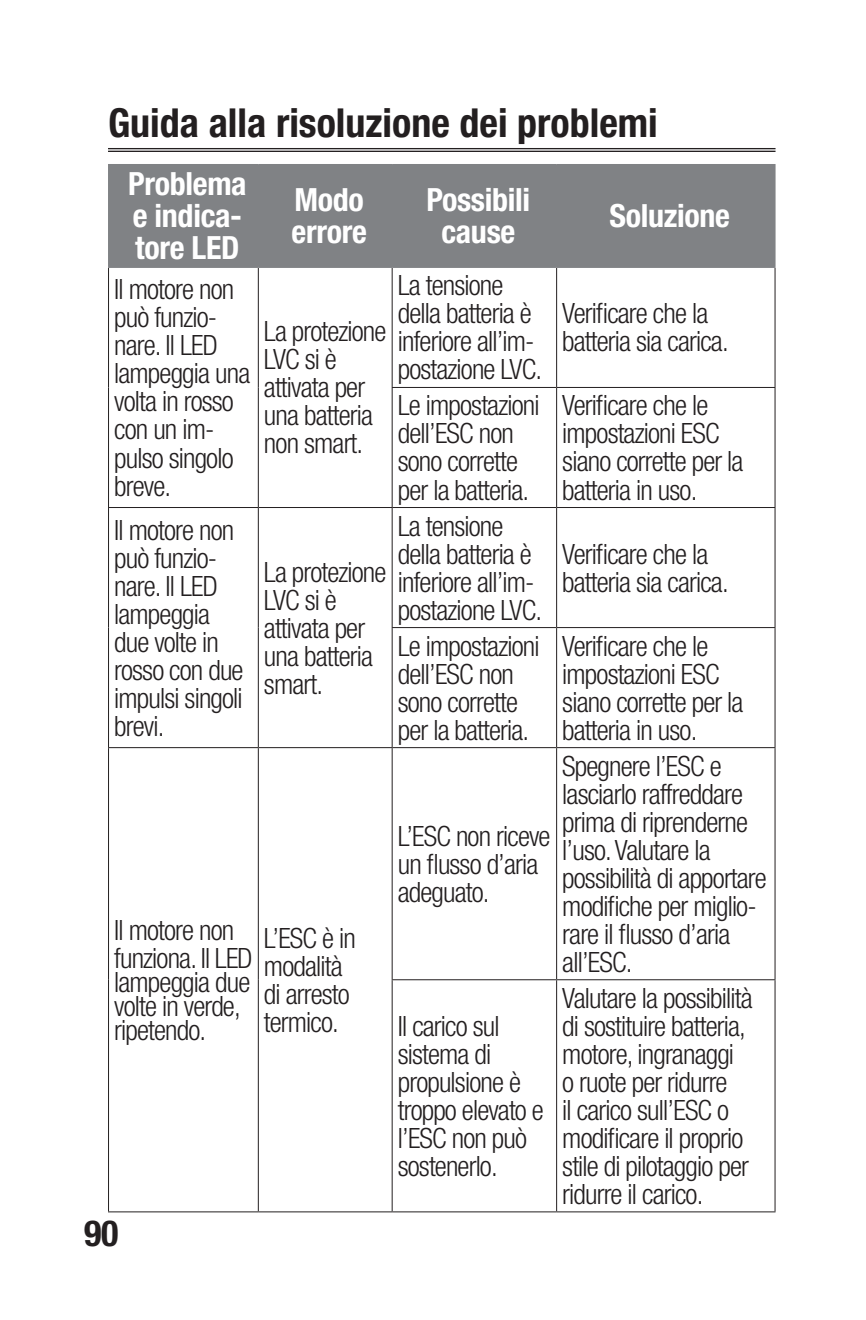
<style>
.page{position:relative;width:866px;height:1320px;background:#fff}
.page>*{position:absolute;margin:0;border:0;box-sizing:border-box;transform-origin:0 0}
.Section_Header{font:700 condensed 40px "Helvetica Neue LT Std";color:#231f20}
.t1{font:700 condensed 36px "Helvetica Neue LT Std";color:#231f20}
.body{font:700 condensed 32px/32px "Helvetica Neue LT Std";letter-spacing:-.01em;color:#fff}
.body-2{font:300 condensed 28px/28px "Helvetica Neue LT Std";letter-spacing:-.03em;color:#231f20}
</style>
<div class="page">
<hr style="left:108px;top:148px;width:667px;height:1px;background:#231f20">
<hr style="left:108px;top:151px;width:667px;height:1px;background:#231f20">
<div style="left:109px;top:165px;width:665px;height:102px;background:#808285"></div>
<hr style="left:108px;top:268px;width:1px;height:119px;background:#231f20">
<hr style="left:258px;top:268px;width:1px;height:119px;background:#231f20">
<hr style="left:108px;top:387px;width:1px;height:120px;background:#231f20">
<hr style="left:258px;top:387px;width:1px;height:120px;background:#231f20">
<hr style="left:391px;top:268px;width:2px;height:119px;background:#231f20">
<hr style="left:556px;top:268px;width:1px;height:119px;background:#231f20">
<hr style="left:774px;top:268px;width:1px;height:119px;background:#231f20">
<hr style="left:392px;top:387px;width:164px;height:1px;background:#231f20">
<hr style="left:391px;top:388px;width:2px;height:119px;background:#231f20">
<hr style="left:556px;top:387px;width:219px;height:1px;background:#231f20">
<hr style="left:556px;top:388px;width:1px;height:119px;background:#231f20">
<hr style="left:774px;top:388px;width:1px;height:119px;background:#231f20">
<hr style="left:108px;top:507px;width:150px;height:1px;background:#231f20">
<hr style="left:108px;top:508px;width:1px;height:119px;background:#231f20">
<hr style="left:258px;top:507px;width:134px;height:1px;background:#231f20">
<hr style="left:258px;top:508px;width:1px;height:119px;background:#231f20">
<hr style="left:108px;top:627px;width:1px;height:120px;background:#231f20">
<hr style="left:258px;top:627px;width:1px;height:120px;background:#231f20">
<hr style="left:392px;top:507px;width:164px;height:1px;background:#231f20">
<hr style="left:391px;top:508px;width:2px;height:119px;background:#231f20">
<hr style="left:556px;top:507px;width:219px;height:1px;background:#231f20">
<hr style="left:556px;top:508px;width:1px;height:119px;background:#231f20">
<hr style="left:774px;top:508px;width:1px;height:119px;background:#231f20">
<hr style="left:392px;top:627px;width:164px;height:1px;background:#231f20">
<hr style="left:391px;top:628px;width:2px;height:119px;background:#231f20">
<hr style="left:556px;top:627px;width:219px;height:1px;background:#231f20">
<hr style="left:556px;top:628px;width:1px;height:119px;background:#231f20">
<hr style="left:774px;top:628px;width:1px;height:119px;background:#231f20">
<hr style="left:108px;top:747px;width:150px;height:1px;background:#231f20">
<hr style="left:108px;top:748px;width:1px;height:231px;background:#231f20">
<hr style="left:258px;top:747px;width:134px;height:1px;background:#231f20">
<hr style="left:258px;top:748px;width:1px;height:231px;background:#231f20">
<hr style="left:108px;top:979px;width:1px;height:232px;background:#231f20">
<hr style="left:258px;top:979px;width:1px;height:232px;background:#231f20">
<hr style="left:392px;top:747px;width:164px;height:1px;background:#231f20">
<hr style="left:391px;top:748px;width:2px;height:231px;background:#231f20">
<hr style="left:556px;top:747px;width:219px;height:1px;background:#231f20">
<hr style="left:556px;top:748px;width:1px;height:231px;background:#231f20">
<hr style="left:774px;top:748px;width:1px;height:231px;background:#231f20">
<hr style="left:392px;top:979px;width:164px;height:1px;background:#231f20">
<hr style="left:391px;top:980px;width:2px;height:231px;background:#231f20">
<hr style="left:556px;top:979px;width:219px;height:1px;background:#231f20">
<hr style="left:556px;top:980px;width:1px;height:231px;background:#231f20">
<hr style="left:774px;top:980px;width:1px;height:231px;background:#231f20">
<hr style="left:108px;top:1211px;width:150px;height:1px;background:#231f20">
<hr style="left:258px;top:1211px;width:134px;height:1px;background:#231f20">
<hr style="left:392px;top:1211px;width:164px;height:1px;background:#231f20">
<hr style="left:556px;top:1211px;width:219px;height:1px;background:#231f20">
<hr style="left:108px;top:164px;width:150px;height:1px;background:#808285">
<hr style="left:108px;top:165px;width:1px;height:102px;background:#808285">
<hr style="left:258px;top:164px;width:134px;height:1px;background:#808285">
<hr style="left:258px;top:165px;width:1px;height:102px;background:#808285">
<hr style="left:392px;top:164px;width:164px;height:1px;background:#808285">
<hr style="left:391px;top:165px;width:2px;height:102px;background:#808285">
<hr style="left:556px;top:164px;width:219px;height:1px;background:#808285">
<hr style="left:556px;top:165px;width:1px;height:102px;background:#808285">
<hr style="left:774px;top:165px;width:1px;height:102px;background:#808285">
<hr style="left:108px;top:267px;width:150px;height:1px;background:#808285">
<hr style="left:258px;top:267px;width:134px;height:1px;background:#808285">
<hr style="left:392px;top:267px;width:164px;height:1px;background:#808285">
<hr style="left:556px;top:267px;width:219px;height:1px;background:#808285">
<p class="Section_Header" style="left:108px;top:98px;width:551px">Guida alla risoluzione dei problemi</p>
<p class="body" style="left:128px;top:167px;width:120px">Problema e indica&shy;tore LED</p>
<p class="body" style="left:291px;top:183px;width:77px">Modo errore</p>
<p class="body" style="left:426px;top:183px;width:105px;text-align:center">Possibili cause</p>
<p class="body" style="left:609px;top:199px;width:122px">Soluzione</p>
<p class="body-2" style="left:114px;top:275px;width:138px">Il motore non può funzio&shy;nare. Il LED lampeggia una volta in rosso con un im&shy;pulso singolo breve.</p>
<p class="body-2" style="left:114px;top:515px;width:131px">Il motore non può funzio&shy;nare. Il LED lampeggia due volte in rosso con due impulsi singoli brevi.</p>
<p class="body-2" style="left:114px;top:915px;width:140px">Il motore non funziona. Il LED</p>
<p class="body-2" style="left:114px;top:969px;width:138px;line-height:24px">lampeggia due volte in verde, ripetendo.</p>
<p class="t1" style="left:84px;top:1211px;width:36px">90</p>
<p class="body-2" style="left:264px;top:317px;width:124px">La protezione<br>LVC si è attivata per una batteria non smart.</p>
<p class="body-2" style="left:264px;top:557px;width:124px">La protezione<br>LVC si è attivata per una batteria smart.</p>
<p class="body-2" style="left:264px;top:923px;width:93px">L’ESC è in modalità di arresto termico.</p>
<p class="body-2" style="left:398px;top:271px;width:146px">La tensione della batteria è inferiore all’im&shy;postazione LVC.</p>
<p class="body-2" style="left:562px;top:299px;width:168px">Verificare che la batteria sia carica.</p>
<p class="body-2" style="left:398px;top:391px;width:143px">Le impostazioni dell’ESC non sono corrette per la batteria.</p>
<p class="body-2" style="left:562px;top:391px;width:183px">Verificare che le impostazioni ESC siano corrette per la batteria in uso.</p>
<p class="body-2" style="left:398px;top:511px;width:146px">La tensione della batteria è inferiore all’im&shy;postazione LVC.</p>
<p class="body-2" style="left:562px;top:539px;width:168px">Verificare che la batteria sia carica.</p>
<p class="body-2" style="left:398px;top:631px;width:143px">Le impostazioni dell’ESC non sono corrette per la batteria.</p>
<p class="body-2" style="left:562px;top:631px;width:183px">Verificare che le impostazioni ESC siano corrette per la batteria in uso.</p>
<p class="body-2" style="left:398px;top:821px;width:154px">L’ESC non riceve un flusso d’aria adeguato.</p>
<p class="body-2" style="left:398px;top:1011px;width:147px">Il carico sul sistema di propulsione è troppo elevato e l’ESC non può sostenerlo.</p>
<p class="body-2" style="left:562px;top:751px;width:206px">Spegnere l’ESC e lasciarlo raffreddare prima di riprenderne l’uso. Valutare la possibilità di apportare modifiche per miglio&shy;rare il flusso d’aria all’ESC.</p>
<p class="body-2" style="left:562px;top:983px;width:192px">Valutare la possibilità di sostituire batteria, motore, ingranaggi o ruote per ridurre<br>il carico sull’ESC o modificare il proprio stile di pilotaggio per ridurre il carico.</p>
</div>
